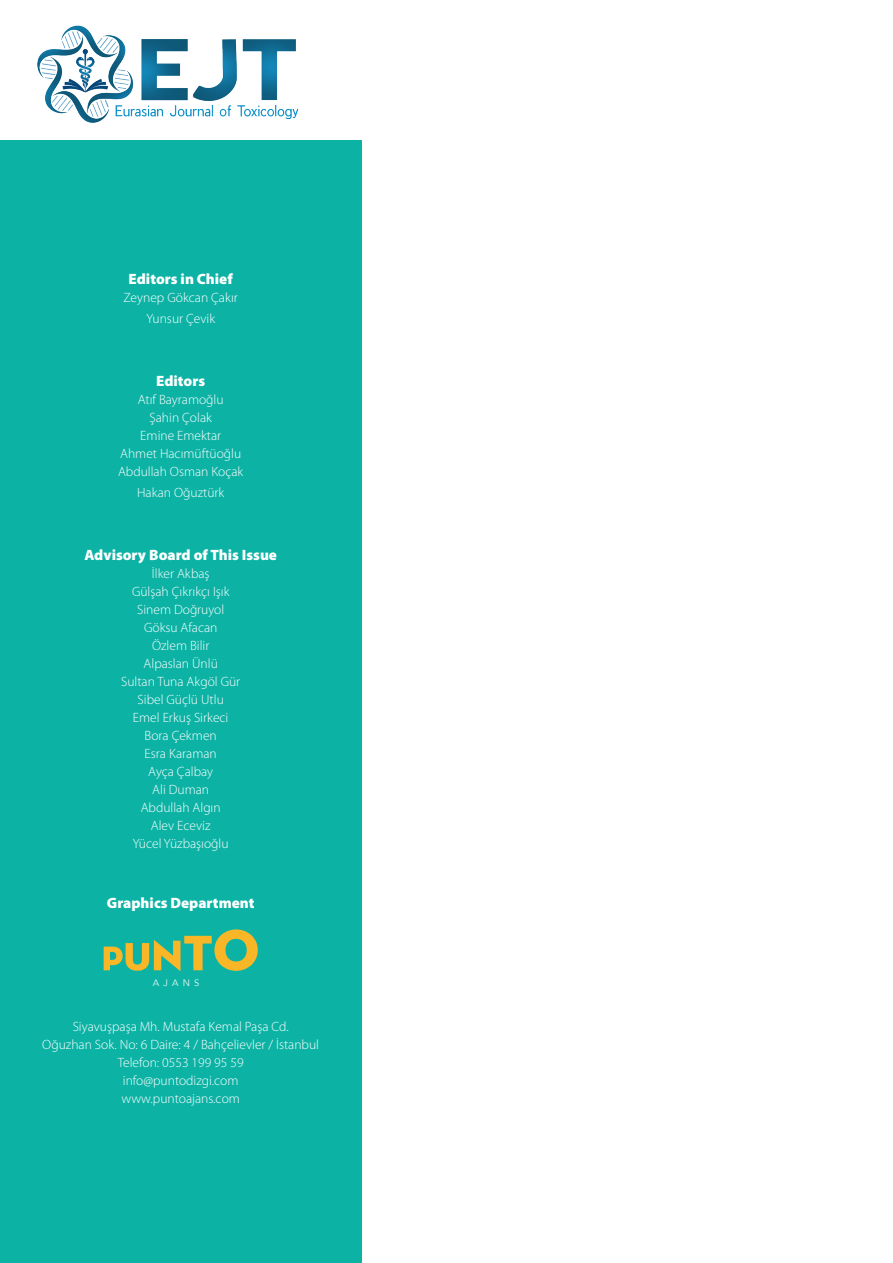
<style>
.page{position:relative;width:893px;height:1263px;background:#fff}
.page>*{position:absolute;margin:0;border:0;box-sizing:border-box;transform-origin:0 0}
.t1{font:900 15px "Myriad Pro";color:#fff}
.t2{font:300 13.5px "Myriad Pro";color:#fff}
.t3{font:300 9.3px "Avenir";letter-spacing:.45em;color:#fff}
</style>
<div class="page">
<div style="left:0;top:140px;width:361px;height:1123px;background:#0cb3a5"></div>
<svg style="left:104px;top:929px;width:154px;height:42px"></svg>
<img style="left:37px;top:25px;width:262px;height:98px">
<p class="t1" style="left:129px;top:271px;width:106px">Editors in Chief</p>
<p class="t2" style="left:124px;top:290px;width:116px">Zeynep Gökcan Çakır</p>
<p class="t2" style="left:146px;top:311px;width:70px">Yunsur Çevik</p>
<p class="t1" style="left:156px;top:373px;width:51px">Editors</p>
<p class="t2" style="left:138px;top:392px;width:87px">Atıf Bayramoğlu</p>
<p class="t2" style="left:150px;top:410px;width:64px">Şahin Çolak</p>
<p class="t2" style="left:140px;top:428px;width:82px">Emine Emektar</p>
<p class="t2" style="left:120px;top:446px;width:123px">Ahmet Hacımüftüoğlu</p>
<p class="t2" style="left:118px;top:464px;width:127px">Abdullah Osman Koçak</p>
<p class="t2" style="left:137px;top:485px;width:89px">Hakan Oğuztürk</p>
<p class="t1" style="left:84px;top:547px;width:194px">Advisory Board of This Issue</p>
<p class="t2" style="left:152px;top:566px;width:59px">İlker Akbaş</p>
<p class="t2" style="left:132px;top:584px;width:99px">Gülşah Çıkrıkçı Işık</p>
<p class="t2" style="left:137px;top:602px;width:89px">Sinem Doğruyol</p>
<p class="t2" style="left:144px;top:620px;width:75px">Göksu Afacan</p>
<p class="t2" style="left:152px;top:638px;width:59px">Özlem Bilir</p>
<p class="t2" style="left:144px;top:656px;width:76px">Alpaslan Ünlü</p>
<p class="t2" style="left:121px;top:674px;width:121px">Sultan Tuna Akgöl Gür</p>
<p class="t2" style="left:138px;top:692px;width:88px">Sibel Güçlü Utlu</p>
<p class="t2" style="left:133px;top:710px;width:97px">Emel Erkuş Sirkeci</p>
<p class="t2" style="left:145px;top:728px;width:74px">Bora Çekmen</p>
<p class="t2" style="left:145px;top:746px;width:74px">Esra Karaman</p>
<p class="t2" style="left:148px;top:764px;width:66px">Ayça Çalbay</p>
<p class="t2" style="left:152px;top:782px;width:58px">Ali Duman</p>
<p class="t2" style="left:141px;top:800px;width:81px">Abdullah Algın</p>
<p class="t2" style="left:151px;top:818px;width:61px">Alev Eceviz</p>
<p class="t2" style="left:133px;top:836px;width:97px">Yücel Yüzbaşıoğlu</p>
<p class="t1" style="left:107px;top:895px;width:149px">Graphics Department</p>
<p class="t3" style="left:153px;top:977px;width:48px">AJANS</p>
<p class="t2" style="left:73px;top:1019px;width:218px">Siyavuşpaşa Mh. Mustafa Kemal Paşa Cd.</p>
<p class="t2" style="left:42px;top:1037px;width:278px">Oğuzhan Sok. No: 6 Daire: 4 / Bahçelievler / İstanbul</p>
<p class="t2" style="left:118px;top:1055px;width:127px">Telefon: 0553 199 95 59</p>
<p class="t2" style="left:123px;top:1073px;width:117px">info@puntodizgi.com</p>
<p class="t2" style="left:122px;top:1091px;width:120px">www.puntoajans.com</p>
</div>
